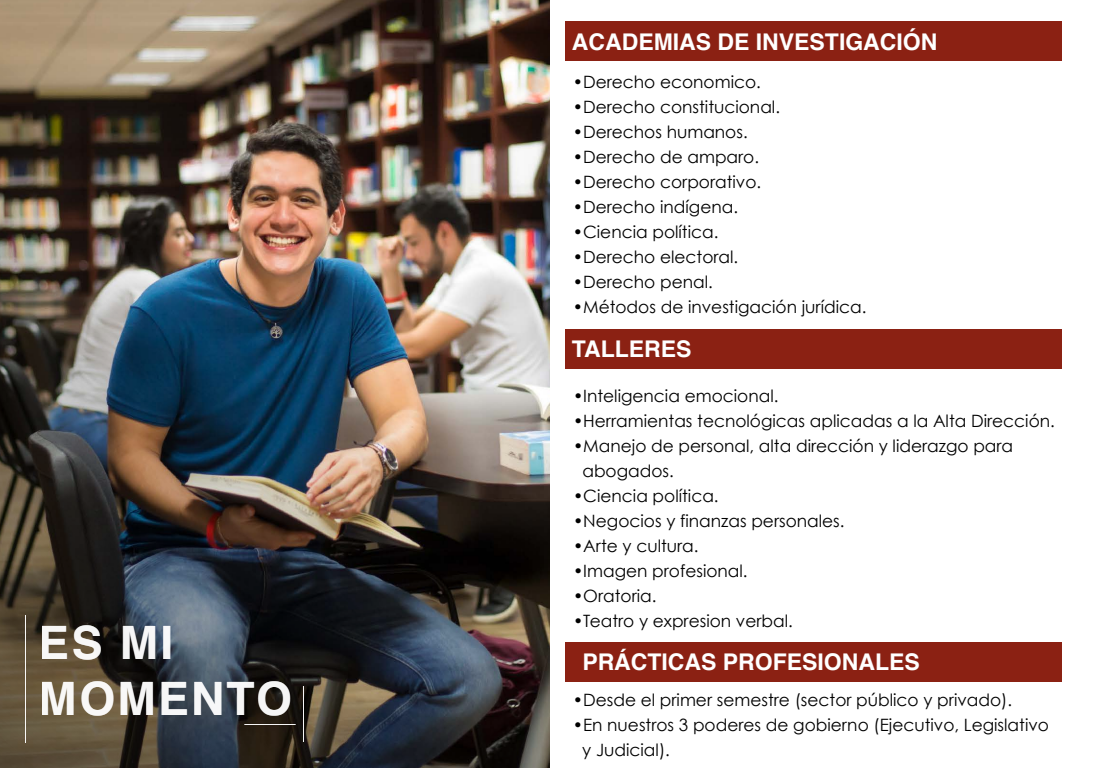
<style>
.page{position:relative;width:1100px;height:768px;background:#fff}
.page>*{position:absolute;margin:0;border:0;box-sizing:border-box;transform-origin:0 0}
.t1{font:700 46px/55.2px "Helvetica";letter-spacing:.05em;color:#fff}
.t2{font:700 23px "Helvetica";color:#fff}
.t3{font:17px/25px "Century Gothic";color:#000}
</style>
<div class="page">
<img style="left:0;top:0;width:550px;height:768px">
<div style="left:565px;top:329px;width:497px;height:40px;background:#8b2113"></div>
<div style="left:565px;top:642px;width:497px;height:40px;background:#8b2113"></div>
<div style="left:565px;top:21px;width:497px;height:40px;background:#8b2113"></div>
<hr style="left:25px;top:615px;width:1px;height:128px;background:#fff">
<hr style="left:303px;top:686px;width:1px;height:56px;background:#fff">
<hr style="left:244px;top:724px;width:52px;height:1px;background:#fff">
<h1 class="t1" style="left:39px;top:619px;width:255px">ES MI<br>MOMENTO</h1>
<h2 class="t2" style="left:572px;top:32px;width:367px">ACADEMIAS DE INVESTIGACIÓN</h2>
<p class="t3" style="left:573px;top:69px;width:190px">•Derecho economico.</p>
<p class="t3" style="left:573px;top:94px;width:209px">•Derecho constitucional.</p>
<p class="t3" style="left:573px;top:119px;width:176px">•Derechos humanos.</p>
<p class="t3" style="left:573px;top:144px;width:188px">•Derecho de amparo.</p>
<p class="t3" style="left:573px;top:169px;width:190px">•Derecho corporativo.</p>
<p class="t3" style="left:573px;top:194px;width:167px">•Derecho indígena.</p>
<p class="t3" style="left:573px;top:219px;width:147px">•Ciencia política.</p>
<p class="t3" style="left:573px;top:244px;width:167px">•Derecho electoral.</p>
<p class="t3" style="left:573px;top:269px;width:142px">•Derecho penal.</p>
<p class="t3" style="left:573px;top:294px;width:295px">•Métodos de investigación jurídica.</p>
<h2 class="t2" style="left:572px;top:339px;width:121px">TALLERES</h2>
<p class="t3" style="left:573px;top:383px;width:207px">•Inteligencia emocional.</p>
<p class="t3" style="left:573px;top:408px;width:483px">•Herramientas tecnológicas aplicadas a la Alta Dirección.</p>
<p class="t3" style="left:582px;top:433px;width:432px;text-indent:-9px">•Manejo de personal, alta dirección y liderazgo para abogados.</p>
<p class="t3" style="left:573px;top:483px;width:147px">•Ciencia política.</p>
<p class="t3" style="left:573px;top:508px;width:273px">•Negocios y finanzas personales.</p>
<p class="t3" style="left:573px;top:533px;width:127px">•Arte y cultura.</p>
<p class="t3" style="left:573px;top:558px;width:176px">•Imagen profesional.</p>
<p class="t3" style="left:573px;top:583px;width:85px">•Oratoria.</p>
<p class="t3" style="left:573px;top:608px;width:221px">•Teatro y expresion verbal.</p>
<h2 class="t2" style="left:582px;top:652px;width:339px">PRÁCTICAS PROFESIONALES</h2>
<p class="t3" style="left:573px;top:687px;width:441px">•Desde el primer semestre (sector público y privado).</p>
<p class="t3" style="left:582px;top:712px;width:468px;text-indent:-9px">•En nuestros 3 poderes de gobierno (Ejecutivo, Legislativo y Judicial).</p>
</div>
